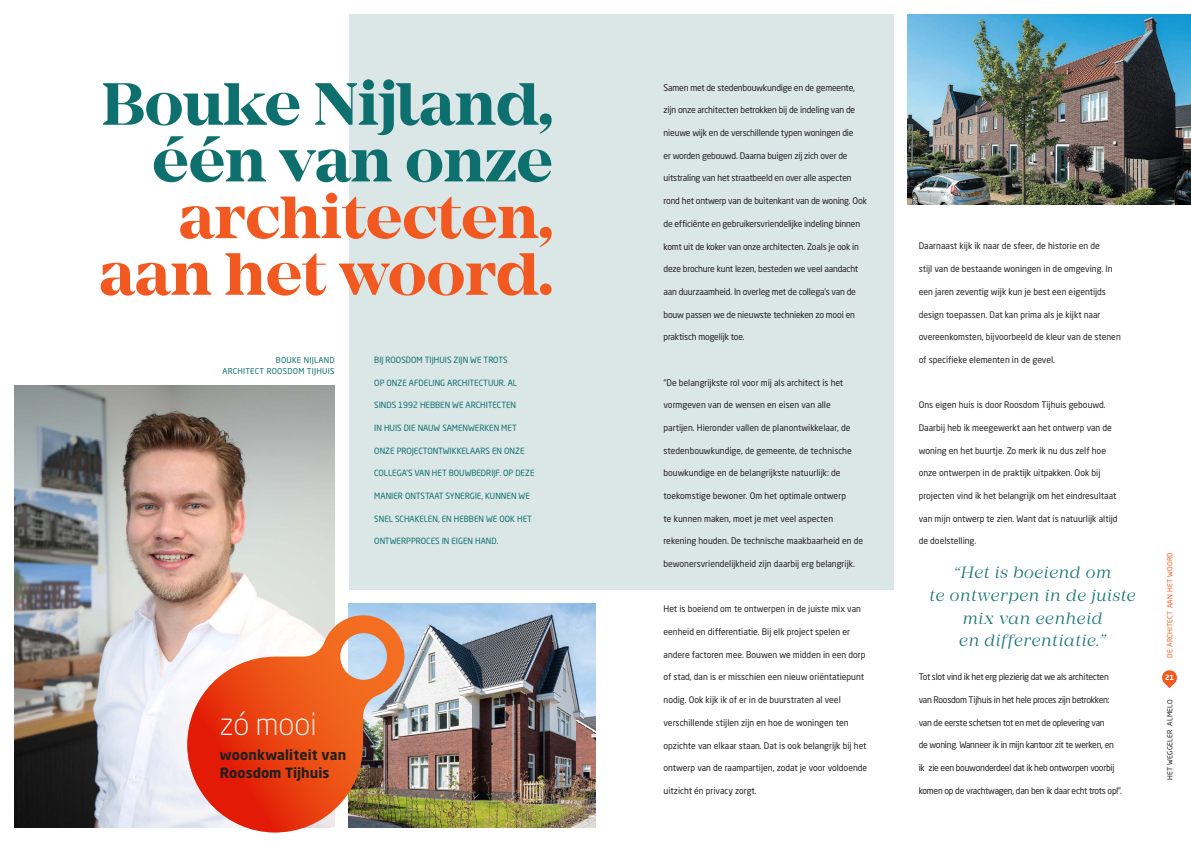
<style>
.page{position:relative;width:1191px;height:842px;background:#fff}
.page>*{position:absolute;margin:0;border:0;box-sizing:border-box;transform-origin:0 0}
.t1{font:700 62px/56.7px "Mirador";letter-spacing:-.01em;color:#f15921;text-align:right}
.t2{font:700 62px/56.7px "Mirador";letter-spacing:-.01em;color:#0d6f6e;text-align:right}
.t3{font:300 30.5px "Neo Sans Std";color:#fff}
.t4{font:italic 300 17px/22.7px "Mirador";letter-spacing:.03em;color:#0d6f6e;text-align:center}
.t5{font:700 13.9px/18.3px "Neo Sans Std";letter-spacing:.005em;color:#231f20}
.t6{font:9px "Neo Sans Std";color:#231f20;scale:.96 1}
.t7{font:9px "Neo Sans Std";letter-spacing:-.02em;color:#231f20;scale:.96 1}
.t8{font:9px "Neo Sans Std";letter-spacing:-.03em;color:#231f20;scale:.96 1}
.t9{font:8.5px "Neo Sans Std";color:#0d6f6e;scale:.96 1}
.t10{font:8px/11.3px "Neo Sans Std";letter-spacing:.03em;color:#0d6f6e;text-align:right}
.t11{font:7px "Neo Sans Std";letter-spacing:.03em;color:#f25d21}
.t12{font:7px "Neo Sans Std";letter-spacing:.03em;color:#231f20}
.t13{font:700 7px "Neo Sans Std";color:#fff}
</style>
<div class="page">
<div style="left:349px;top:14px;width:544px;height:576px;background:#dbe6e6"></div>
<img style="left:14px;top:386px;width:320px;height:442px">
<img style="left:349px;top:604px;width:246px;height:224px">
<svg style="left:187px;top:615px;width:217px;height:217px"></svg>
<img style="left:907px;top:14px;width:284px;height:190px">
<svg style="left:1162px;top:670px;width:15px;height:18px"></svg>
<h1 class="t2" style="left:102px;top:77px;width:453px">Bouke Nijland, één van onze</h1>
<h1 class="t1" style="left:99px;top:190px;width:455px">architecten, aan het woord.</h1>
<p class="t7" style="left:663px;top:82px;width:201px">Samen met de stedenbouwkundige en de gemeente,</p>
<p class="t7" style="left:663px;top:105px;width:201px">zijn onze architecten betrokken bij de indeling van de</p>
<p class="t7" style="left:663px;top:127px;width:199px">nieuwe wijk en de verschillende typen woningen die</p>
<p class="t7" style="left:663px;top:150px;width:193px">er worden gebouwd. Daarna buigen zij zich over de</p>
<p class="t7" style="left:663px;top:173px;width:197px">uitstraling van het straatbeeld en over alle aspecten</p>
<p class="t7" style="left:663px;top:195px;width:213px">rond het ontwerp van de buitenkant van de woning. Ook</p>
<p class="t7" style="left:663px;top:218px;width:206px">de efficiënte en gebruikersvriendelijke indeling binnen</p>
<p class="t7" style="left:663px;top:241px;width:205px">komt uit de koker van onze architecten. Zoals je ook in</p>
<p class="t7" style="left:663px;top:263px;width:204px">deze brochure kunt lezen, besteden we veel aandacht</p>
<p class="t7" style="left:663px;top:286px;width:202px">aan duurzaamheid. In overleg met de collega’s van de</p>
<p class="t7" style="left:663px;top:309px;width:201px">bouw passen we de nieuwste technieken zo mooi en</p>
<p class="t7" style="left:663px;top:331px;width:86px">praktisch mogelijk toe.</p>
<p class="t6" style="left:663px;top:377px;width:189px">“De belangrijkste rol voor mij als architect is het</p>
<p class="t6" style="left:663px;top:399px;width:176px">vormgeven van de wensen en eisen van alle</p>
<p class="t6" style="left:663px;top:422px;width:196px">partijen. Hieronder vallen de planontwikkelaar, de</p>
<p class="t6" style="left:663px;top:445px;width:198px">stedenbouwkundige, de gemeente, de technische</p>
<p class="t6" style="left:663px;top:467px;width:186px">bouwkundige en de belangrijkste natuurlijk: de</p>
<p class="t6" style="left:663px;top:490px;width:191px">toekomstige bewoner. Om het optimale ontwerp</p>
<p class="t6" style="left:663px;top:513px;width:178px">te kunnen maken, moet je met veel aspecten</p>
<p class="t6" style="left:663px;top:535px;width:209px">rekening houden. De technische maakbaarheid en de</p>
<p class="t6" style="left:663px;top:558px;width:201px">bewonersvriendelijkheid zijn daarbij erg belangrijk.</p>
<p class="t6" style="left:663px;top:604px;width:207px">Het is boeiend om te ontwerpen in de juiste mix van</p>
<p class="t6" style="left:663px;top:626px;width:196px">eenheid en differentiatie. Bij elk project spelen er</p>
<p class="t6" style="left:663px;top:649px;width:212px">andere factoren mee. Bouwen we midden in een dorp</p>
<p class="t6" style="left:663px;top:672px;width:210px">of stad, dan is er misschien een nieuw oriëntatiepunt</p>
<p class="t6" style="left:663px;top:694px;width:186px">nodig. Ook kijk ik of er in de buurstraten al veel</p>
<p class="t6" style="left:663px;top:717px;width:194px">verschillende stijlen zijn en hoe de woningen ten</p>
<p class="t6" style="left:663px;top:740px;width:213px">opzichte van elkaar staan. Dat is ook belangrijk bij het</p>
<p class="t6" style="left:663px;top:762px;width:214px">ontwerp van de raampartijen, zodat je voor voldoende</p>
<p class="t6" style="left:663px;top:785px;width:98px">uitzicht én privacy zorgt.</p>
<p class="t6" style="left:918px;top:241px;width:190px">Daarnaast kijk ik naar de sfeer, de historie en de</p>
<p class="t6" style="left:918px;top:263px;width:203px">stijl van de bestaande woningen in de omgeving. In</p>
<p class="t6" style="left:918px;top:286px;width:196px">een jaren zeventig wijk kun je best een eigentijds</p>
<p class="t6" style="left:918px;top:309px;width:191px">design toepassen. Dat kan prima als je kijkt naar</p>
<p class="t6" style="left:918px;top:331px;width:212px">overeenkomsten, bijvoorbeeld de kleur van de stenen</p>
<p class="t6" style="left:918px;top:354px;width:143px">of specifieke elementen in de gevel.</p>
<p class="t6" style="left:918px;top:399px;width:196px">Ons eigen huis is door Roosdom Tijhuis gebouwd.</p>
<p class="t6" style="left:918px;top:422px;width:203px">Daarbij heb ik meegewerkt aan het ontwerp van de</p>
<p class="t6" style="left:918px;top:445px;width:196px">woning en het buurtje. Zo merk ik nu dus zelf hoe</p>
<p class="t6" style="left:918px;top:467px;width:191px">onze ontwerpen in de praktijk uitpakken. Ook bij</p>
<p class="t6" style="left:918px;top:490px;width:207px">projecten vind ik het belangrijk om het eindresultaat</p>
<p class="t6" style="left:918px;top:513px;width:209px">van mijn ontwerp te zien. Want dat is natuurlijk altijd</p>
<p class="t6" style="left:918px;top:535px;width:61px">de doelstelling.</p>
<p class="t9" style="left:374px;top:355px;width:140px">BIJ ROOSDOM TIJHUIS ZIJN WE TROTS</p>
<p class="t9" style="left:374px;top:377px;width:150px">OP ONZE AFDELING ARCHITECTUUR. AL</p>
<p class="t9" style="left:374px;top:400px;width:149px">SINDS 1992 HEBBEN WE ARCHITECTEN</p>
<p class="t9" style="left:374px;top:423px;width:150px">IN HUIS DIE NAUW SAMENWERKEN MET</p>
<p class="t9" style="left:374px;top:445px;width:158px">ONZE PROJECTONTWIKKELAARS EN ONZE</p>
<p class="t9" style="left:374px;top:468px;width:168px">COLLEGA’S VAN HET BOUWBEDRIJF. OP DEZE</p>
<p class="t9" style="left:374px;top:491px;width:163px">MANIER ONTSTAAT SYNERGIE, KUNNEN WE</p>
<p class="t9" style="left:374px;top:513px;width:166px">SNEL SCHAKELEN, EN HEBBEN WE OOK HET</p>
<p class="t9" style="left:374px;top:536px;width:131px">ONTWERPPROCES IN EIGEN HAND.</p>
<p class="t10" style="left:222px;top:354px;width:114px">BOUKE NIJLAND<br>ARCHITECT ROOSDOM TIJHUIS</p>
<p class="t11" style="left:1165px;top:658px;width:107px;rotate:-90deg">DE ARCHITECT AAN HET WOORD</p>
<h3 class="t4" style="left:929px;top:561px;width:208px">“Het is boeiend om<br>te ontwerpen in de juiste mix van eenheid<br>en differentiatie.”</h3>
<p class="t8" style="left:918px;top:672px;width:199px">Tot slot vind ik het erg plezierig dat we als architecten</p>
<p class="t8" style="left:918px;top:694px;width:200px">van Roosdom Tijhuis in het hele proces zijn betrokken:</p>
<p class="t8" style="left:918px;top:717px;width:195px">van de eerste schetsen tot en met de oplevering van</p>
<p class="t8" style="left:918px;top:740px;width:205px">de woning. Wanneer ik in mijn kantoor zit te werken, en</p>
<p class="t8" style="left:918px;top:762px;width:205px">ik zie een bouwonderdeel dat ik heb ontworpen voorbij</p>
<p class="t8" style="left:918px;top:785px;width:213px">komen op de vrachtwagen, dan ben ik daar echt trots op!”.</p>
<p class="t13" style="left:1165px;top:673px;width:11px">21</p>
<h2 class="t3" style="left:220px;top:706px;width:98px">zó mooi</h2>
<p class="t12" style="left:1165px;top:780px;width:82px;rotate:-90deg">HET WEGGELER ALMELO</p>
<h3 class="t5" style="left:220px;top:745px;width:128px">woonkwaliteit van<br>Roosdom Tijhuis</h3>
</div>
